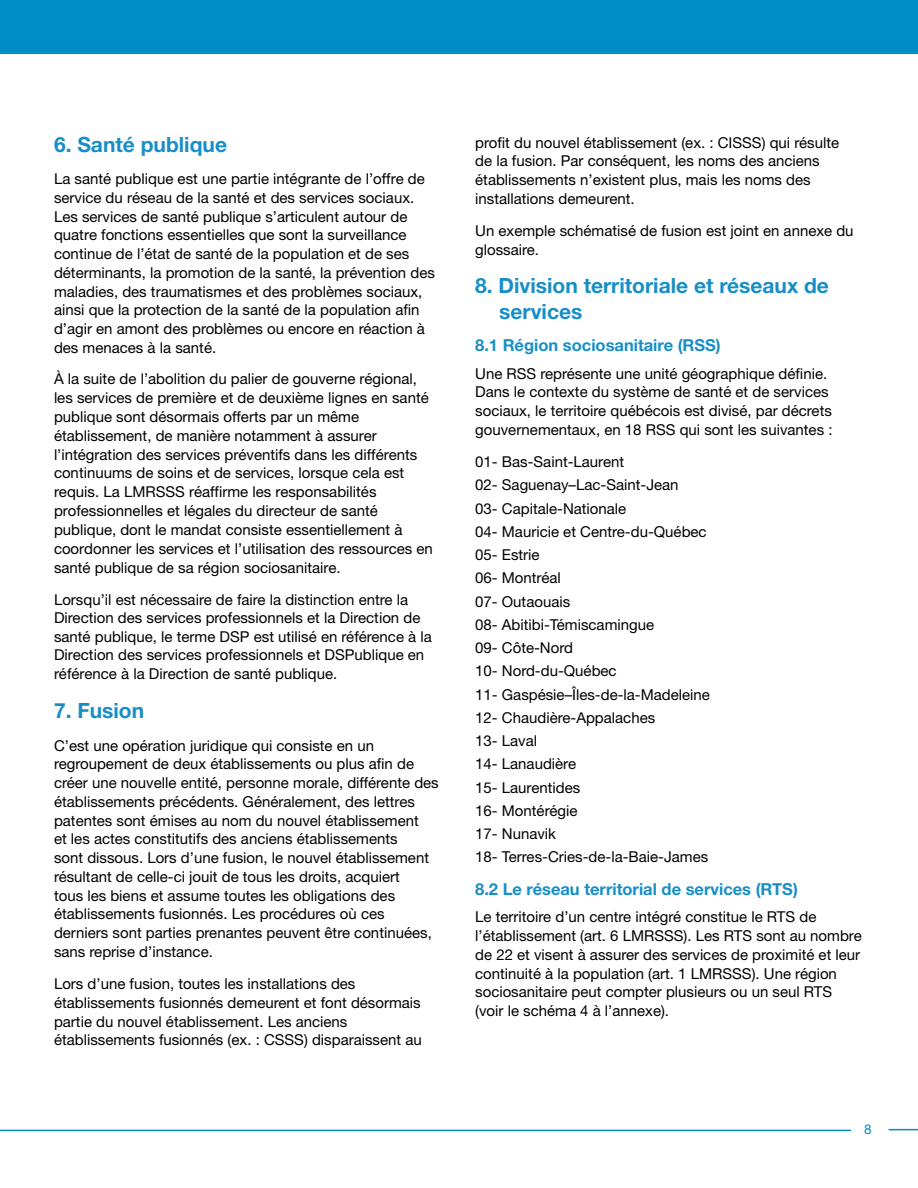
<style>
.page{position:relative;width:918px;height:1188px;background:#fff}
.page>*{position:absolute;margin:0;border:0;box-sizing:border-box;transform-origin:0 0}
.t1{font:700 21px/25.2px "Helvetica Neue LT Std";color:#188ec6}
.t2{font:700 16.5px "Helvetica Neue LT Std";color:#188ec6}
.t3{font:15px/18.8px "Helvetica Neue LT Std";color:#000}
.t4{font:13.5px "Helvetica Neue LT Std";color:#008fc3}
</style>
<div class="page">
<div style="left:0;top:0;width:918px;height:54px;background:#008ec6"></div>
<hr style="left:0;top:1130px;width:851px;height:1px;background:#008fc3">
<svg style="left:889px;top:1129px;width:29px;height:1px"></svg>
<h1 class="t1" style="left:54px;top:131px;width:175px">6. Santé publique</h1>
<p class="t3" style="left:54px;top:169px;width:382px">La santé publique est une partie intégrante de l’offre de service du réseau de la santé et des services sociaux.<br>Les services de santé publique s’articulent autour de quatre fonctions essentielles que sont la surveillance continue de l’état de santé de la population et de ses déterminants, la promotion de la santé, la prévention des maladies, des traumatismes et des problèmes sociaux, ainsi que la protection de la santé de la population afin d’agir en amont des problèmes ou encore en réaction à des menaces à la santé.</p>
<p class="t3" style="left:54px;top:369px;width:380px">À la suite de l’abolition du palier de gouverne régional, les services de première et de deuxième lignes en santé publique sont désormais offerts par un même établissement, de manière notamment à assurer l’intégration des services préventifs dans les différents continuums de soins et de services, lorsque cela est requis. La LMRSSS réaffirme les responsabilités professionnelles et légales du directeur de santé publique, dont le mandat consiste essentiellement à coordonner les services et l’utilisation des ressources en santé publique de sa région sociosanitaire.</p>
<p class="t3" style="left:54px;top:590px;width:379px">Lorsqu’il est nécessaire de faire la distinction entre la Direction des services professionnels et la Direction de santé publique, le terme DSP est utilisé en référence à la Direction des services professionnels et DSPublique en référence à la Direction de santé publique.</p>
<h1 class="t1" style="left:54px;top:698px;width:92px">7. Fusion</h1>
<p class="t3" style="left:54px;top:736px;width:386px">C’est une opération juridique qui consiste en un regroupement de deux établissements ou plus afin de créer une nouvelle entité, personne morale, différente des établissements précédents. Généralement, des lettres patentes sont émises au nom du nouvel établissement<br>et les actes constitutifs des anciens établissements<br>sont dissous. Lors d’une fusion, le nouvel établissement résultant de celle-ci jouit de tous les droits, acquiert<br>tous les biens et assume toutes les obligations des établissements fusionnés. Les procédures où ces derniers sont parties prenantes peuvent être continuées, sans reprise d’instance.</p>
<p class="t3" style="left:54px;top:974px;width:369px">Lors d’une fusion, toutes les installations des établissements fusionnés demeurent et font désormais partie du nouvel établissement. Les anciens établissements fusionnés (ex. : CSSS) disparaissent au</p>
<p class="t3" style="left:475px;top:133px;width:365px">profit du nouvel établissement (ex. : CISSS) qui résulte de la fusion. Par conséquent, les noms des anciens établissements n’existent plus, mais les noms des installations demeurent.</p>
<p class="t3" style="left:475px;top:221px;width:380px">Un exemple schématisé de fusion est joint en annexe du glossaire.</p>
<h1 class="t1" style="left:499px;top:273px;width:331px;text-indent:-24px">8. Division territoriale et réseaux de services</h1>
<p class="t2" style="left:475px;top:335px;width:247px">8.1 Région sociosanitaire (RSS)</p>
<p class="t3" style="left:475px;top:364px;width:359px">Une RSS représente une unité géographique définie.<br>Dans le contexte du système de santé et de services sociaux, le territoire québécois est divisé, par décrets gouvernementaux, en 18 RSS qui sont les suivantes :</p>
<p class="t3" style="left:475px;top:450px;width:236px;line-height:23.2px">01- Bas-Saint-Laurent<br>02- Saguenay–Lac-Saint-Jean<br>03- Capitale-Nationale<br>04- Mauricie et Centre-du-Québec<br>05- Estrie<br>06- Montréal<br>07- Outaouais<br>08- Abitibi-Témiscamingue<br>09- Côte-Nord<br>10- Nord-du-Québec<br>11- Gaspésie–Îles-de-la-Madeleine<br>12- Chaudière-Appalaches<br>13- Laval<br>14- Lanaudière<br>15- Laurentides<br>16- Montérégie<br>17- Nunavik<br>18- Terres-Cries-de-la-Baie-James</p>
<p class="t2" style="left:475px;top:879px;width:324px">8.2 Le réseau territorial de services (RTS)</p>
<p class="t3" style="left:475px;top:907px;width:388px">Le territoire d’un centre intégré constitue le RTS de l’établissement (art. 6 LMRSSS). Les RTS sont au nombre de 22 et visent à assurer des services de proximité et leur continuité à la population (art. 1 LMRSSS). Une région sociosanitaire peut compter plusieurs ou un seul RTS (voir le schéma 4 à l’annexe).</p>
<p class="t4" style="left:864px;top:1121px;width:9px">8</p>
</div>
